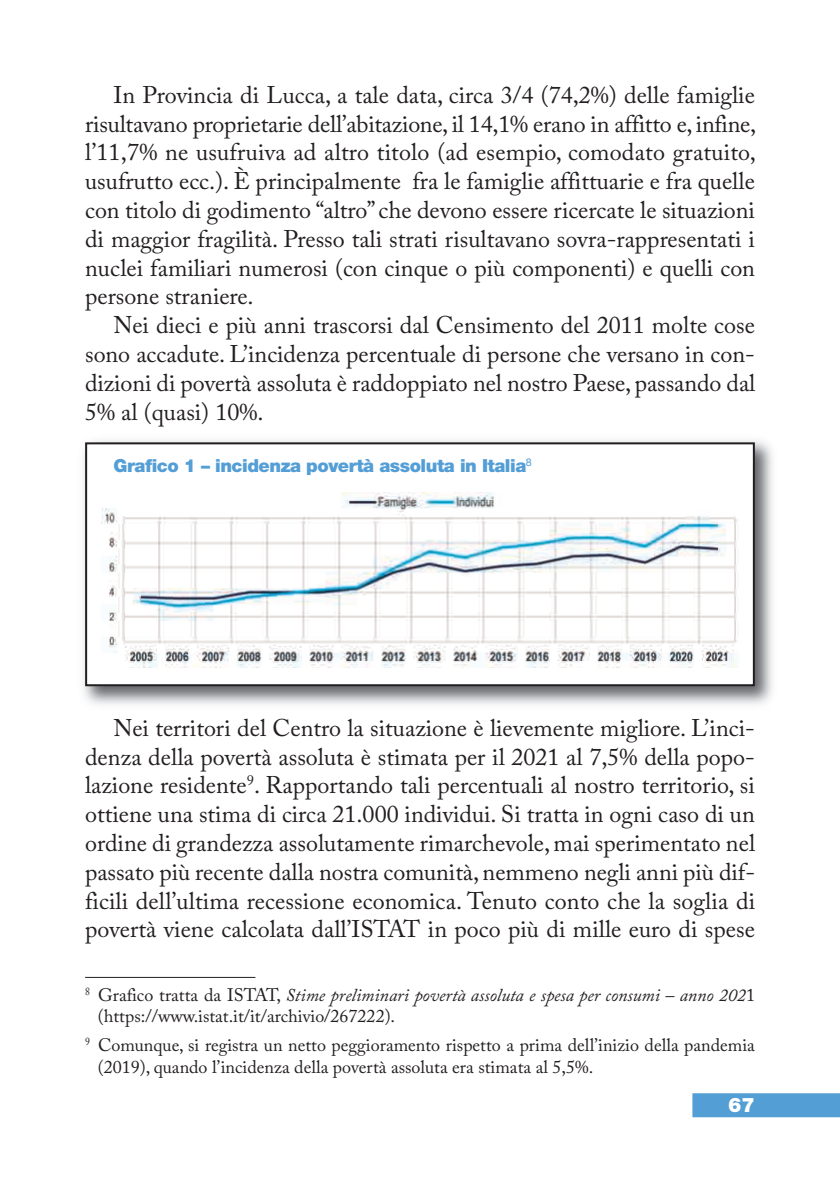
<style>
.page{position:relative;width:840px;height:1191px;background:#fff}
.page>*{position:absolute;margin:0;border:0;box-sizing:border-box;transform-origin:0 0}
.t1{font:24px/28.8px "Adobe Caslon Pro";color:#231f20;text-align:justify}
.t2{font:900 20px "Helvetica Neue";color:#fff}
.t3{font:18px/21.6px "Adobe Caslon Pro";color:#231f20}
.t4{font:900 18px "Helvetica Neue";letter-spacing:-.025em;color:#549ed6}
.s1{font-style:italic}
</style>
<div class="page">
<div style="left:692px;top:1093px;width:147px;height:24px;background:#549ed6"></div>
<img style="left:83px;top:440px;width:690px;height:265px">
<div style="left:86px;top:443px;width:667px;height:242px;background:#fff"></div>
<img style="left:101px;top:493px;width:636px;height:175px">
<div style="left:85px;top:442px;width:669px;height:244px;border:2px solid #231f20"></div>
<hr style="left:85px;top:977px;width:170px;height:1px;background:#231f20">
<p class="t1" style="left:85px;top:83px;width:672px;text-indent:28px">In Provincia di Lucca, a tale data, circa 3/4 (74,2%) delle famiglie risultavano proprietarie dell’abitazione, il 14,1% erano in affitto e, infine, l’11,7% ne usufruiva ad altro titolo (ad esempio, comodato gratuito, usufrutto ecc.). È principalmente fra le famiglie affittuarie e fra quelle con titolo di godimento “altro” che devono essere ricercate le situazioni di maggior fragilità. Presso tali strati risultavano sovra-rappresentati i nuclei familiari numerosi (con cinque o più componenti) e quelli con persone straniere.</p>
<p class="t1" style="left:85px;top:313px;width:671px;text-indent:28px">Nei dieci e più anni trascorsi dal Censimento del 2011 molte cose sono accadute. L’incidenza percentuale di persone che versano in con&shy;dizioni di povertà assoluta è raddoppiato nel nostro Paese, passando dal 5% al (quasi) 10%.</p>
<p class="t4" style="left:113px;top:459px;width:419px">Grafico 1 – incidenza povertà assoluta in Italia<sup>8</sup></p>
<p class="t1" style="left:85px;top:716px;width:671px;text-indent:28px">Nei territori del Centro la situazione è lievemente migliore. L’inci&shy;denza della povertà assoluta è stimata per il 2021 al 7,5% della popo&shy;lazione residente<sup>9</sup>. Rapportando tali percentuali al nostro territorio, si ottiene una stima di circa 21.000 individui. Si tratta in ogni caso di un ordine di grandezza assolutamente rimarchevole, mai sperimentato nel passato più recente dalla nostra comunità, nemmeno negli anni più dif&shy;ficili dell’ultima recessione economica. Tenuto conto che la soglia di povertà viene calcolata dall’ISTAT in poco più di mille euro di spese</p>
<p class="t3" style="left:98px;top:986px;width:658px;text-indent:-13px"><sup>8</sup> Grafico tratta da ISTAT, <span class="s1">Stime preliminari povertà assoluta e spesa per consumi – anno 202</span>1 (https://www.istat.it/it/archivio/267222).</p>
<p class="t3" style="left:98px;top:1036px;width:658px;text-indent:-13px"><sup>9</sup> Comunque, si registra un netto peggioramento rispetto a prima dell’inizio della pandemia (2019), quando l’incidenza della povertà assoluta era stimata al 5,5%.</p>
<p class="t2" style="left:727px;top:1097px;width:28px">67</p>
</div>
